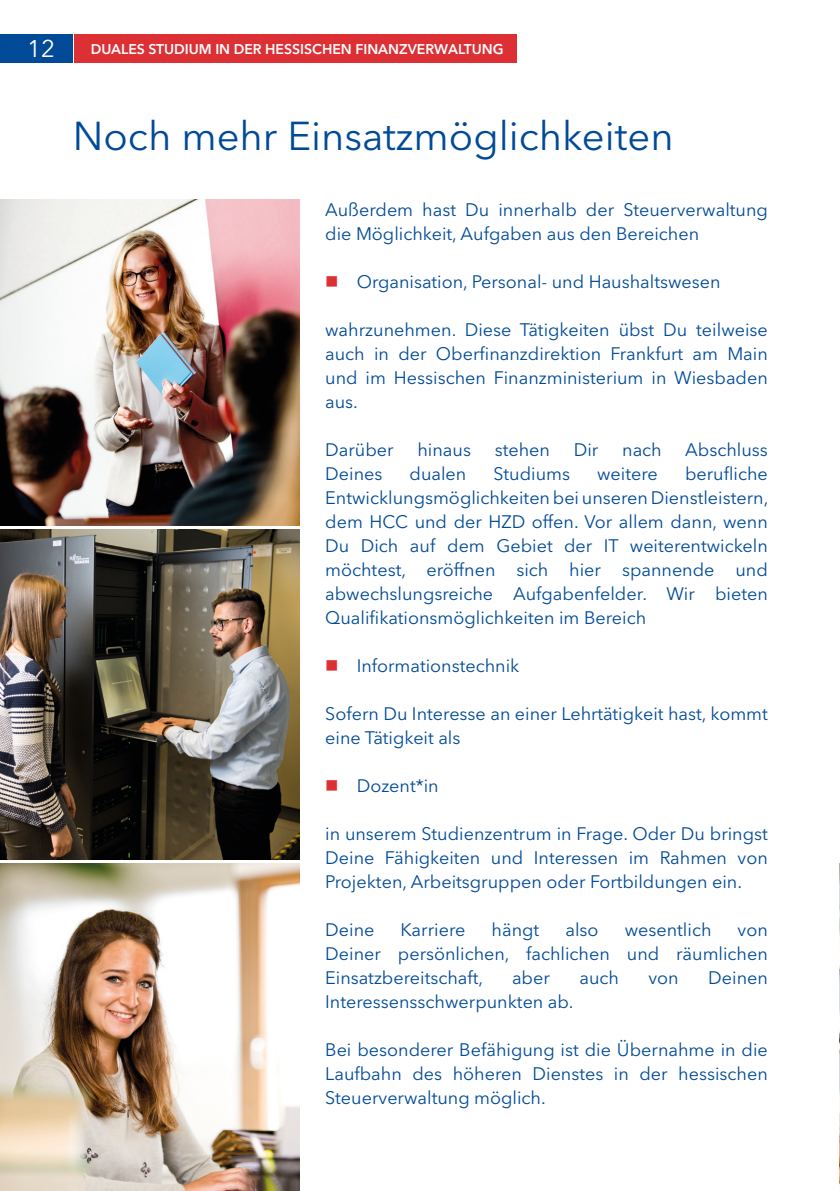
<style>
.page{position:relative;width:840px;height:1191px;background:#fff}
.page>*{position:absolute;margin:0;border:0;box-sizing:border-box;transform-origin:0 0}
.t1{font:40px "Avenir Next LT Pro";color:#004a97}
.t2{font:24px "Avenir Next LT Pro";color:#fff}
.t3{font:18px/24px "Avenir Next LT Pro";color:#004a97;text-align:justify}
.t4{font:600 14px "Avenir Next LT Pro";color:#fff}
.s1{color:#dc3035}
</style>
<div class="page">
<img style="left:0;top:199px;width:299px;height:326px">
<img style="left:0;top:530px;width:299px;height:329px">
<img style="left:0;top:863px;width:299px;height:328px">
<div style="left:0;top:34px;width:72px;height:28px;background:#004a97"></div>
<div style="left:74px;top:34px;width:442px;height:28px;background:#dc3035"></div>
<h2 class="t2" style="left:27px;top:35px;width:29px">12</h2>
<p class="t4" style="left:91px;top:40px;width:414px">DUALES STUDIUM IN DER HESSISCHEN FINANZVERWALTUNG</p>
<h1 class="t1" style="left:73px;top:112px;width:602px">Noch mehr Einsatzmöglichkeiten</h1>
<p class="t3" style="left:325px;top:198px;width:444px">Außerdem hast Du innerhalb der Steuerverwaltung die Möglichkeit, Aufgaben aus den Bereichen</p>
<p class="t3" style="left:325px;top:270px;width:397px"><span class="s1">■</span> Organisation, Personal- und Haushaltswesen</p>
<p class="t3" style="left:325px;top:318px;width:444px">wahrzunehmen. Diese Tätigkeiten übst Du teilweise auch in der Oberfinanzdirektion Frankfurt am Main und im Hessischen Finanzministerium in Wiesbaden aus.</p>
<p class="t3" style="left:325px;top:438px;width:70px">Darüber</p>
<p class="t3" style="left:417px;top:438px;width:55px">hinaus</p>
<p class="t3" style="left:494px;top:438px;width:57px">stehen</p>
<p class="t3" style="left:573px;top:438px;width:26px">Dir</p>
<p class="t3" style="left:622px;top:438px;width:41px">nach</p>
<p class="t3" style="left:684px;top:438px;width:84px">Abschluss</p>
<p class="t3" style="left:325px;top:462px;width:59px">Deines</p>
<p class="t3" style="left:409px;top:462px;width:58px">dualen</p>
<p class="t3" style="left:493px;top:462px;width:78px">Studiums</p>
<p class="t3" style="left:597px;top:462px;width:62px">weitere</p>
<p class="t3" style="left:325px;top:462px;width:444px;text-indent:359px">berufliche Entwicklungsmöglichkeiten bei unseren Dienstleistern, dem HCC und der HZD offen. Vor allem dann, wenn Du Dich auf dem Gebiet der IT weiterentwickeln möchtest, eröffnen sich hier spannende und abwechslungsreiche Aufgabenfelder. Wir bieten Qualifikationsmöglichkeiten im Bereich</p>
<p class="t3" style="left:325px;top:654px;width:195px"><span class="s1">■</span> Informationstechnik</p>
<p class="t3" style="left:325px;top:702px;width:444px">Sofern Du Interesse an einer Lehrtätigkeit hast, kommt eine Tätigkeit als</p>
<p class="t3" style="left:325px;top:774px;width:115px"><span class="s1">■</span> Dozent*in</p>
<p class="t3" style="left:325px;top:822px;width:444px">in unserem Studienzentrum in Frage. Oder Du bringst Deine Fähigkeiten und Interessen im Rahmen von Projekten, Arbeitsgruppen oder Fortbildungen ein.</p>
<p class="t3" style="left:325px;top:918px;width:51px">Deine</p>
<p class="t3" style="left:400px;top:918px;width:66px">Karriere</p>
<p class="t3" style="left:491px;top:918px;width:49px">hängt</p>
<p class="t3" style="left:565px;top:918px;width:35px">also</p>
<p class="t3" style="left:624px;top:918px;width:88px">wesentlich</p>
<p class="t3" style="left:325px;top:918px;width:444px;text-indent:412px">von Deiner persönlichen, fachlichen und räumlichen Einsatzbereitschaft,</p>
<p class="t3" style="left:511px;top:966px;width:39px">aber</p>
<p class="t3" style="left:579px;top:966px;width:41px">auch</p>
<p class="t3" style="left:648px;top:966px;width:32px">von</p>
<p class="t3" style="left:707px;top:966px;width:61px">Deinen</p>
<p class="t3" style="left:325px;top:990px;width:250px">Interessensschwerpunkten ab.</p>
<p class="t3" style="left:325px;top:1038px;width:444px">Bei besonderer Befähigung ist die Übernahme in die Laufbahn des höheren Dienstes in der hessischen Steuerverwaltung möglich.</p>
</div>
